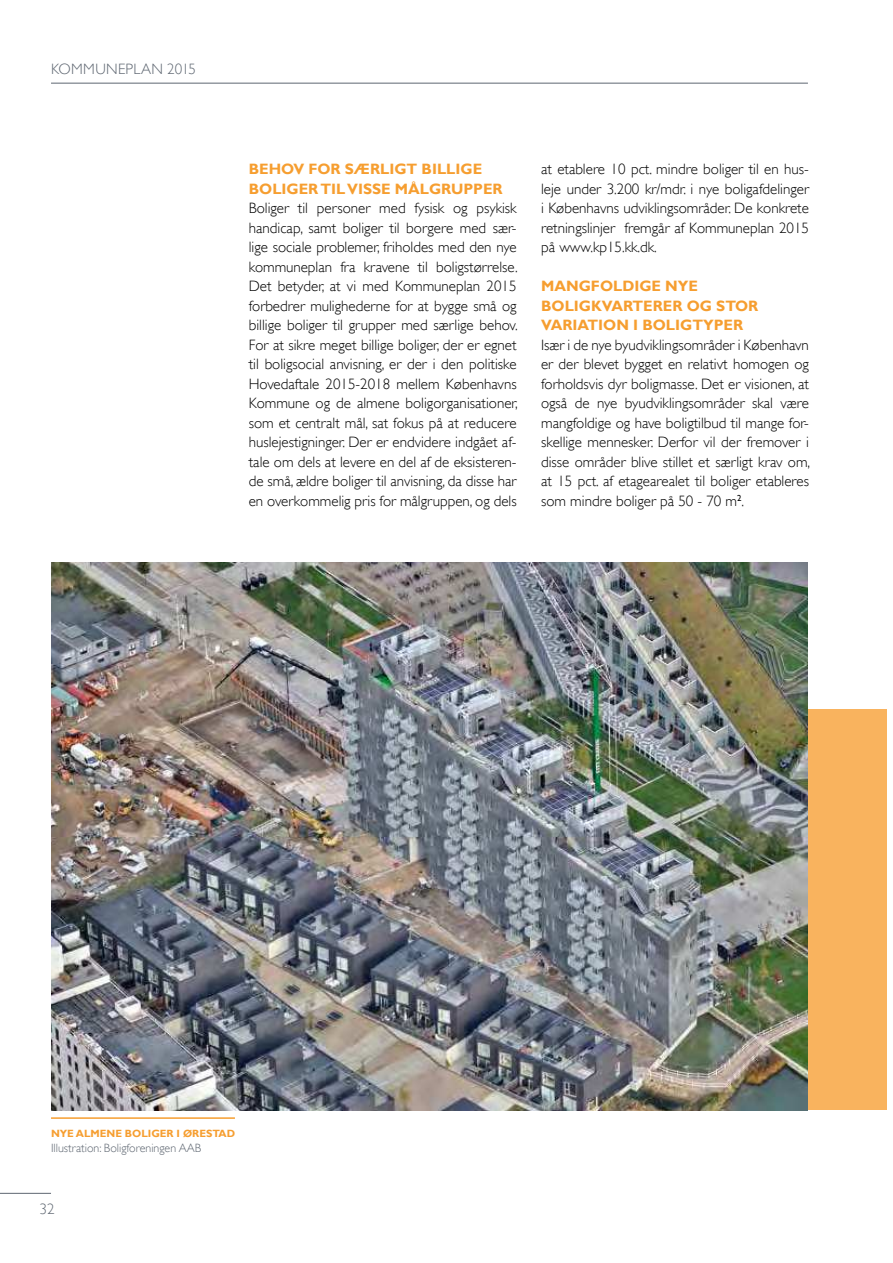
<style>
.page{position:relative;width:893px;height:1263px;background:#fff}
.page>*{position:absolute;margin:0;border:0;box-sizing:border-box;transform-origin:0 0}
.t1{font:300 15px/19.5px "Gill Sans";color:#000;text-align:justify}
.t2{font:700 15px/19.5px "Gill Sans";color:#f69e30}
.t3{font:300 15px "Gill Sans";letter-spacing:.015em;color:#5e6671}
.t4{font:300 12px "Gill Sans";color:#5e6671}
.t5{font:700 10.5px "Gill Sans";color:#f69e30}
</style>
<div class="page">
<img style="left:51px;top:562px;width:757px;height:548px">
<hr style="left:51px;top:1117px;width:184px;height:2px;background:#f69e30">
<div style="left:809px;top:709px;width:78px;height:401px;background:#f9b35e"></div>
<hr style="left:51px;top:83px;width:757px;height:1px;background:#5e6671">
<hr style="left:0;top:1193px;width:51px;height:1px;background:#5e6671">
<p class="t3" style="left:51px;top:63px;width:146px">KOMMUNEPLAN 2015</p>
<p class="t2" style="left:249px;top:160px;width:255px">BEHOV FOR SÆRLIGT BILLIGE<br>BOLIGER TIL VISSE MÅLGRUPPER</p>
<p class="t1" style="left:249px;top:198px;width:271px">Boliger til personer med fysisk og psykisk handicap, samt boliger til borgere med sær&shy;lige sociale problemer, friholdes med den nye kommuneplan fra kravene til boligstørrelse.<br>Det betyder, at vi med Kommuneplan 2015 forbedrer mulighederne for at bygge små og billige boliger til grupper med særlige behov.<br>For at sikre meget billige boliger, der er egnet til boligsocial anvisning, er der i den politiske Hovedaftale 2015-2018 mellem Københavns Kommune og de almene boligorganisationer, som et centralt mål, sat fokus på at reducere huslejestigninger. Der er endvidere indgået af&shy;tale om dels at levere en del af de eksisteren&shy;de små, ældre boliger til anvisning, da disse har en overkommelig pris for målgruppen, og dels</p>
<p class="t1" style="left:541px;top:159px;width:269px">at etablere 10 pct. mindre boliger til en hus&shy;leje under 3.200 kr/mdr. i nye boligafdelinger i Københavns udviklingsområder. De konkrete retningslinjer fremgår af Kommuneplan 2015 på www.kp15.kk.dk.</p>
<p class="t2" style="left:541px;top:277px;width:219px">MANGFOLDIGE NYE<br>BOLIGKVARTERER OG STOR<br>VARIATION I BOLIGTYPER</p>
<p class="t1" style="left:541px;top:335px;width:271px">Især i de nye byudviklingsområder i København er der blevet bygget en relativt homogen og forholdsvis dyr boligmasse. Det er visionen, at også de nye byudviklingsområder skal være mangfoldige og have boligtilbud til mange for&shy;skellige mennesker. Derfor vil der fremover i disse områder blive stillet et særligt krav om, at 15 pct. af etagearealet til boliger etableres som mindre boliger på 50 - 70 m<sup>2</sup>.</p>
<p class="t5" style="left:51px;top:1128px;width:186px">NYE ALMENE BOLIGER I ØRESTAD</p>
<p class="t4" style="left:51px;top:1141px;width:152px">Illustration: Boligforeningen AAB</p>
<p class="t3" style="left:39px;top:1200px;width:17px">32</p>
</div>
